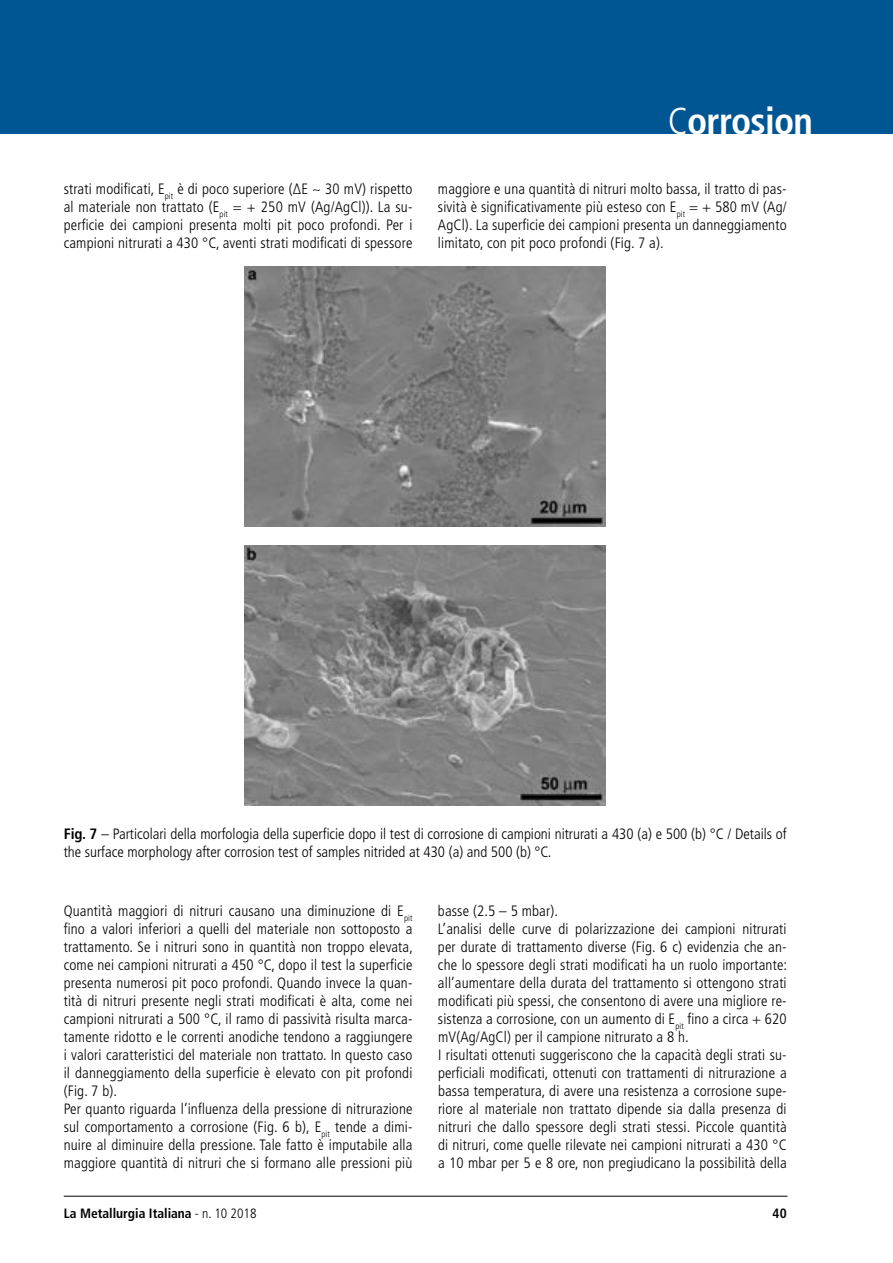
<style>
.page{position:relative;width:893px;height:1263px;background:#fff}
.page>*{position:absolute;margin:0;border:0;box-sizing:border-box;transform-origin:0 0}
.t1{font:700 condensed 37.5px "Frutiger LT Std";letter-spacing:-.02em;color:#fff}
.t2{font:300 condensed 15px/18px "Frutiger LT Std";letter-spacing:.01em;color:#000}
.t3{font:700 condensed 13.5px "Frutiger LT Std";color:#000}
.s1{font-weight:300}
.s2{font-weight:700}
</style>
<div class="page">
<hr style="left:64px;top:1196px;width:723px;height:1px;background:#000">
<div style="left:0;top:0;width:893px;height:134px;background:#005693"></div>
<img style="left:244px;top:267px;width:362px;height:260px">
<img style="left:244px;top:545px;width:362px;height:261px">
<h1 class="t1" style="left:668px;top:99px;width:147px"><span class="s1">C</span>orrosion</h1>
<p class="t2" style="left:64px;top:180px;width:350px;text-align:justify">strati modificati, E<sub>pit</sub> è di poco superiore (∆E ~ 30 mV) rispetto al materiale non trattato (E<sub>pit</sub> = + 250 mV (Ag/AgCl)). La su&shy;perficie dei campioni presenta molti pit poco profondi. Per i campioni nitrurati a 430 °C, aventi strati modificati di spessore</p>
<p class="t2" style="left:438px;top:180px;width:350px;text-align:justify">maggiore e una quantità di nitruri molto bassa, il tratto di pas&shy;sività è significativamente più esteso con E<sub>pit</sub> = + 580 mV (Ag/ AgCl). La superficie dei campioni presenta un danneggiamento limitato, con pit poco profondi (Fig. 7 a).</p>
<p class="t2" style="left:64px;top:825px;width:724px"><span class="s2">Fig. 7</span> – Particolari della morfologia della superficie dopo il test di corrosione di campioni nitrurati a 430 (a) e 500 (b) °C / Details of the surface morphology after corrosion test of samples nitrided at 430 (a) and 500 (b) °C.</p>
<p class="t2" style="left:64px;top:902px;width:351px">Quantità maggiori di nitruri causano una diminuzione di E<sub>pit </sub>fino a valori inferiori a quelli del materiale non sottoposto a trattamento. Se i nitruri sono in quantità non troppo elevata, come nei campioni nitrurati a 450 °C, dopo il test la superficie presenta numerosi pit poco profondi. Quando invece la quan&shy;tità di nitruri presente negli strati modificati è alta, come nei campioni nitrurati a 500 °C, il ramo di passività risulta marca&shy;tamente ridotto e le correnti anodiche tendono a raggiungere i valori caratteristici del materiale non trattato. In questo caso il danneggiamento della superficie è elevato con pit profondi (Fig. 7 b).<br>Per quanto riguarda l’influenza della pressione di nitrurazione sul comportamento a corrosione (Fig. 6 b), E<sub>pit</sub> tende a dimi&shy;nuire al diminuire della pressione. Tale fatto è imputabile alla maggiore quantità di nitruri che si formano alle pressioni più</p>
<p class="t2" style="left:438px;top:902px;width:351px">basse (2.5 – 5 mbar).<br>L’analisi delle curve di polarizzazione dei campioni nitrurati per durate di trattamento diverse (Fig. 6 c) evidenzia che an&shy;che lo spessore degli strati modificati ha un ruolo importante: all’aumentare della durata del trattamento si ottengono strati modificati più spessi, che consentono di avere una migliore re&shy;sistenza a corrosione, con un aumento di E<sub>pit</sub> fino a circa + 620 mV(Ag/AgCl) per il campione nitrurato a 8 h.<br>I risultati ottenuti suggeriscono che la capacità degli strati su&shy;perficiali modificati, ottenuti con trattamenti di nitrurazione a bassa temperatura, di avere una resistenza a corrosione supe&shy;riore al materiale non trattato dipende sia dalla presenza di nitruri che dallo spessore degli strati stessi. Piccole quantità di nitruri, come quelle rilevate nei campioni nitrurati a 430 °C a 10 mbar per 5 e 8 ore, non pregiudicano la possibilità della</p>
<p class="t3" style="left:64px;top:1205px;width:194px">La Metallurgia Italiana <span class="s1">- n. 10 2018</span></p>
<p class="t3" style="left:773px;top:1205px;width:16px">40</p>
</div>
